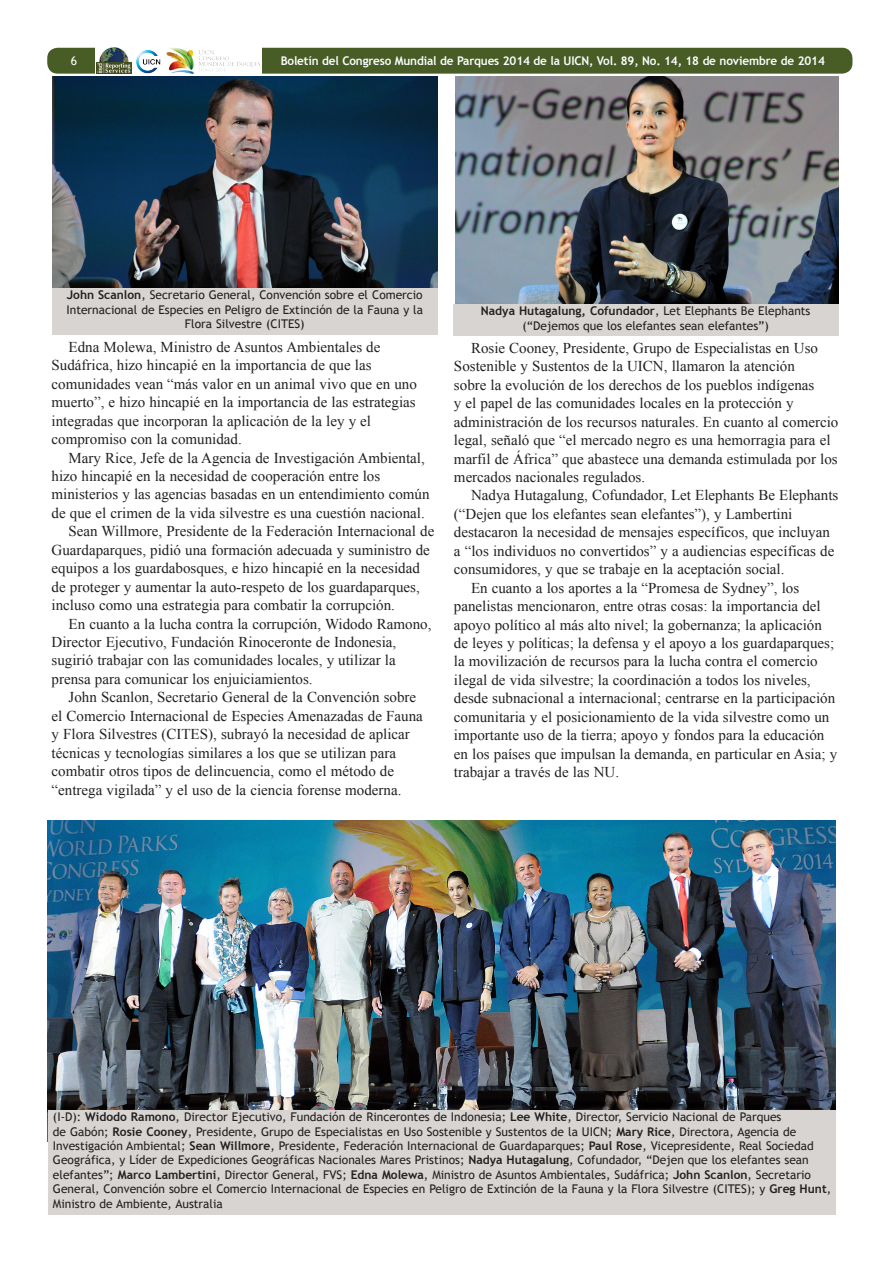
<style>
.page{position:relative;width:893px;height:1263px;background:#fff}
.page>*{position:absolute;margin:0;border:0;box-sizing:border-box;transform-origin:0 0}
.ENB_-_Body{font:15px/18.5px "Times New Roman";color:#231f20}
.Image_caption{font:12px/14.4px "Trebuchet MS";color:#231f20;text-align:center}
.t1{font:700 12px "Trebuchet MS";letter-spacing:-.015em;color:#fbfdfe}
.t2{font:12px "Trebuchet MS";color:#fff}
.s1{font-weight:700}
</style>
<div class="page">
<div style="left:47px;top:48px;width:805px;height:26px;background:#485c26;border-radius:10px"></div>
<svg style="left:95px;top:48px;width:37px;height:26px"></svg>
<img style="left:97px;top:47px;width:35px;height:26px">
<div style="left:132px;top:47px;width:130px;height:27px;background:#fff"></div>
<img style="left:137px;top:47px;width:123px;height:27px">
<img style="left:52px;top:76px;width:385px;height:212px">
<div style="left:52px;top:288px;width:385px;height:47px;background:#d7d4d2"></div>
<img style="left:455px;top:76px;width:384px;height:259px">
<img style="left:47px;top:820px;width:788px;height:321px">
<div style="left:453px;top:304px;width:385px;height:32px;background:#d7d4d2"></div>
<div style="left:49px;top:1110px;width:787px;height:104px;background:#d7d4d2"></div>
<p class="t2" style="left:71px;top:54px;width:8px">6</p>
<p class="t1" style="left:281px;top:53px;width:546px">Boletín del Congreso Mundial de Parques 2014 de la UICN, Vol. 89, No. 14, 18 de noviembre de 2014</p>
<p class="Image_caption" style="left:66px;top:288px;width:358px"><span class="s1">John Scanlon</span>, Secretario General, Convención sobre el Comercio<br>Internacional de Especies en Peligro de Extinción de la Fauna y la<br>Flora Silvestre (CITES)</p>
<p class="ENB_-_Body" style="left:52px;top:337px;width:367px;text-indent:17px">Edna Molewa, Ministro de Asuntos Ambientales de Sudáfrica, hizo hincapié en la importancia de que las comunidades vean “más valor en un animal vivo que en uno muerto”, e hizo hincapié en la importancia de las estrategias integradas que incorporan la aplicación de la ley y el compromiso con la comunidad.</p>
<p class="ENB_-_Body" style="left:52px;top:448px;width:379px;text-indent:17px">Mary Rice, Jefe de la Agencia de Investigación Ambiental, hizo hincapié en la necesidad de cooperación entre los ministerios y las agencias basadas en un entendimiento común de que el crimen de la vida silvestre es una cuestión nacional.</p>
<p class="ENB_-_Body" style="left:52px;top:522px;width:384px;text-indent:17px">Sean Willmore, Presidente de la Federación Internacional de Guardaparques, pidió una formación adecuada y suministro de equipos a los guardabosques, e hizo hincapié en la necesidad de proteger y aumentar la auto-respeto de los guardaparques, incluso como una estrategia para combatir la corrupción.</p>
<p class="ENB_-_Body" style="left:52px;top:614px;width:381px;text-indent:17px">En cuanto a la lucha contra la corrupción, Widodo Ramono, Director Ejecutivo, Fundación Rinoceronte de Indonesia, sugirió trabajar con las comunidades locales, y utilizar la prensa para comunicar los enjuiciamientos.</p>
<p class="ENB_-_Body" style="left:52px;top:688px;width:373px;text-indent:17px">John Scanlon, Secretario General de la Convención sobre el Comercio Internacional de Especies Amenazadas de Fauna y Flora Silvestres (CITES), subrayó la necesidad de aplicar técnicas y tecnologías similares a los que se utilizan para combatir otros tipos de delincuencia, como el método de “entrega vigilada” y el uso de la ciencia forense moderna.</p>
<p class="Image_caption" style="left:481px;top:304px;width:331px"><span class="s1">Nadya Hutagalung, Cofundador</span>, Let Elephants Be Elephants (“Dejemos que los elefantes sean elefantes”)</p>
<p class="ENB_-_Body" style="left:454px;top:338px;width:386px;text-indent:17px">Rosie Cooney, Presidente, Grupo de Especialistas en Uso Sostenible y Sustentos de la UICN, llamaron la atención<br>sobre la evolución de los derechos de los pueblos indígenas<br>y el papel de las comunidades locales en la protección y administración de los recursos naturales. En cuanto al comercio legal, señaló que “el mercado negro es una hemorragia para el marfil de África” que abastece una demanda estimulada por los mercados nacionales regulados.</p>
<p class="ENB_-_Body" style="left:454px;top:486px;width:386px;text-indent:17px">Nadya Hutagalung, Cofundador, Let Elephants Be Elephants (“Dejen que los elefantes sean elefantes”), y Lambertini destacaron la necesidad de mensajes específicos, que incluyan a “los individuos no convertidos” y a audiencias específicas de consumidores, y que se trabaje en la aceptación social.</p>
<p class="ENB_-_Body" style="left:454px;top:578px;width:385px;text-indent:17px">En cuanto a los aportes a la “Promesa de Sydney”, los panelistas mencionaron, entre otras cosas: la importancia del apoyo político al más alto nivel; la gobernanza; la aplicación de leyes y políticas; la defensa y el apoyo a los guardaparques; la movilización de recursos para la lucha contra el comercio ilegal de vida silvestre; la coordinación a todos los niveles, desde subnacional a internacional; centrarse en la participación comunitaria y el posicionamiento de la vida silvestre como un importante uso de la tierra; apoyo y fondos para la educación en los países que impulsan la demanda, en particular en Asia; y trabajar a través de las NU.</p>
<p class="Image_caption" style="left:53px;top:1110px;width:780px;text-align:left">(I-D): <span class="s1">Widodo Ramono</span>, Director Ejecutivo, Fundación de Rincerontes de Indonesia; <span class="s1">Lee White</span>, Director, Servicio Nacional de Parques<br>de Gabón; <span class="s1">Rosie Cooney</span>, Presidente, Grupo de Especialistas en Uso Sostenible y Sustentos de la UICN; <span class="s1">Mary Rice</span>, Directora, Agencia de Investigación Ambiental; <span class="s1">Sean Willmore</span>, Presidente, Federación Internacional de Guardaparques; <span class="s1">Paul Rose</span>, Vicepresidente, Real Sociedad Geográfica, y Líder de Expediciones Geográficas Nacionales Mares Pristinos; <span class="s1">Nadya Hutagalung</span>, Cofundador, “Dejen que los elefantes sean elefantes”; <span class="s1">Marco Lambertini</span>, Director General, FVS; <span class="s1">Edna Molewa</span>, Ministro de Asuntos Ambientales, Sudáfrica; <span class="s1">John Scanlon</span>, Secretario General, Convención sobre el Comercio Internacional de Especies en Peligro de Extinción de la Fauna y la Flora Silvestre (CITES); y <span class="s1">Greg Hunt</span>, Ministro de Ambiente, Australia</p>
</div>
